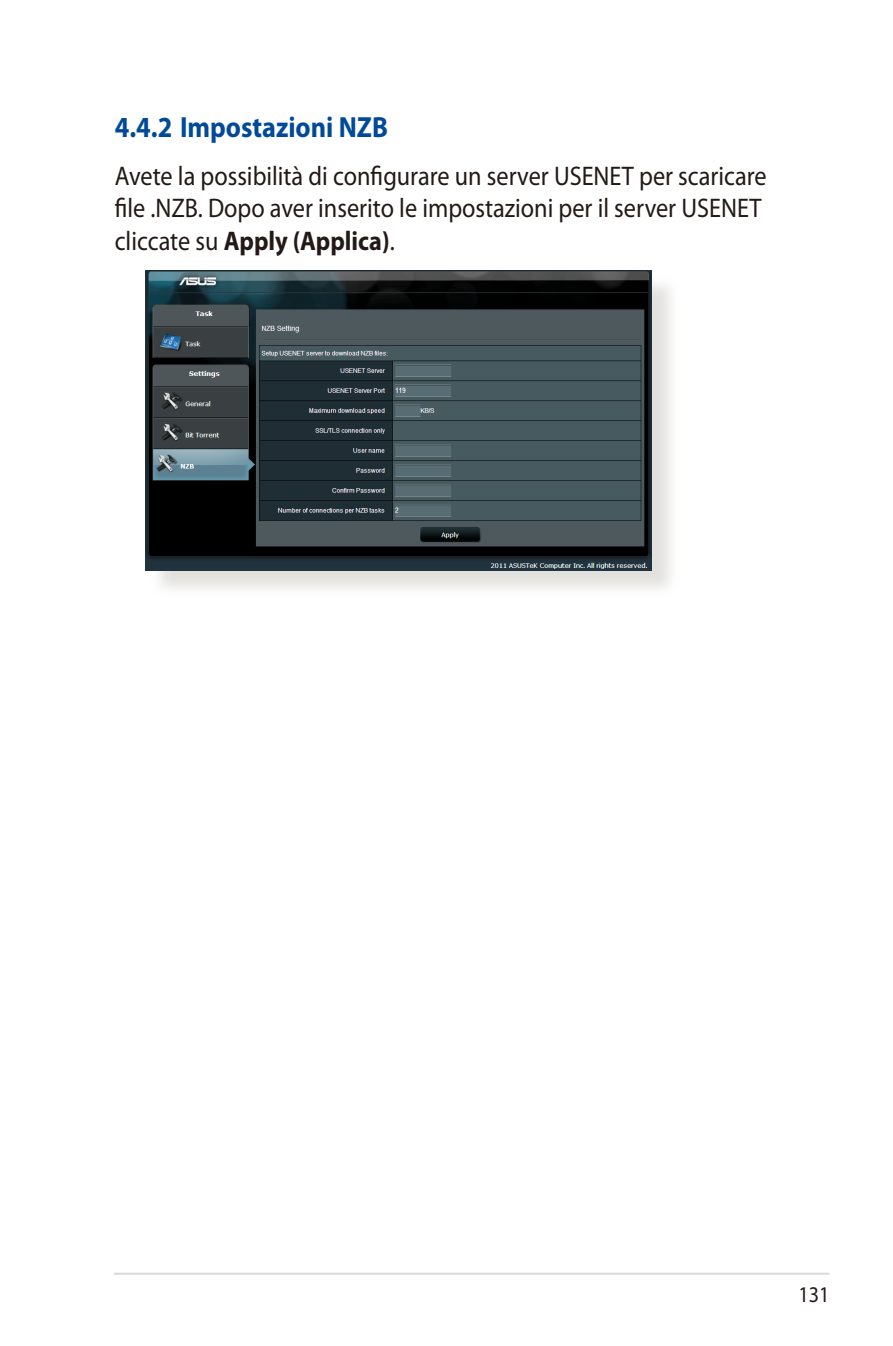
<style>
.page{position:relative;width:893px;height:1346px;background:#fff}
.page>*{position:absolute;margin:0;border:0;box-sizing:border-box;transform-origin:0 0}
.t1{font:700 29.25px "Myriad Pro";color:#004a99;scale:.9 1}
.t2{font:27px/32.4px "Myriad Pro";color:#231916;scale:.9 1}
.t3{font:22.5px "Myriad Pro";color:#231916;scale:.9 1}
.s1{font-weight:700}
</style>
<div class="page">
<hr style="left:114px;top:1272px;width:715px;height:3px;background:#dcdddd">
<div style="left:149px;top:274px;width:531px;height:324px;background:#d9d8d4;opacity:.75"></div>
<img style="left:146px;top:271px;width:506px;height:300px">
<p class="t1" style="left:115px;top:110px;width:305px">4.4.2 Impostazioni NZB</p>
<p class="t2" style="left:115px;top:160px;width:726px">Avete la possibilità di configurare un server USENET per scaricare file .NZB. Dopo aver inserito le impostazioni per il server USENET cliccate su <span class="s1">Apply (Applica)</span>.</p>
<p class="t3" style="left:798px;top:1282px;width:36px">131</p>
</div>
